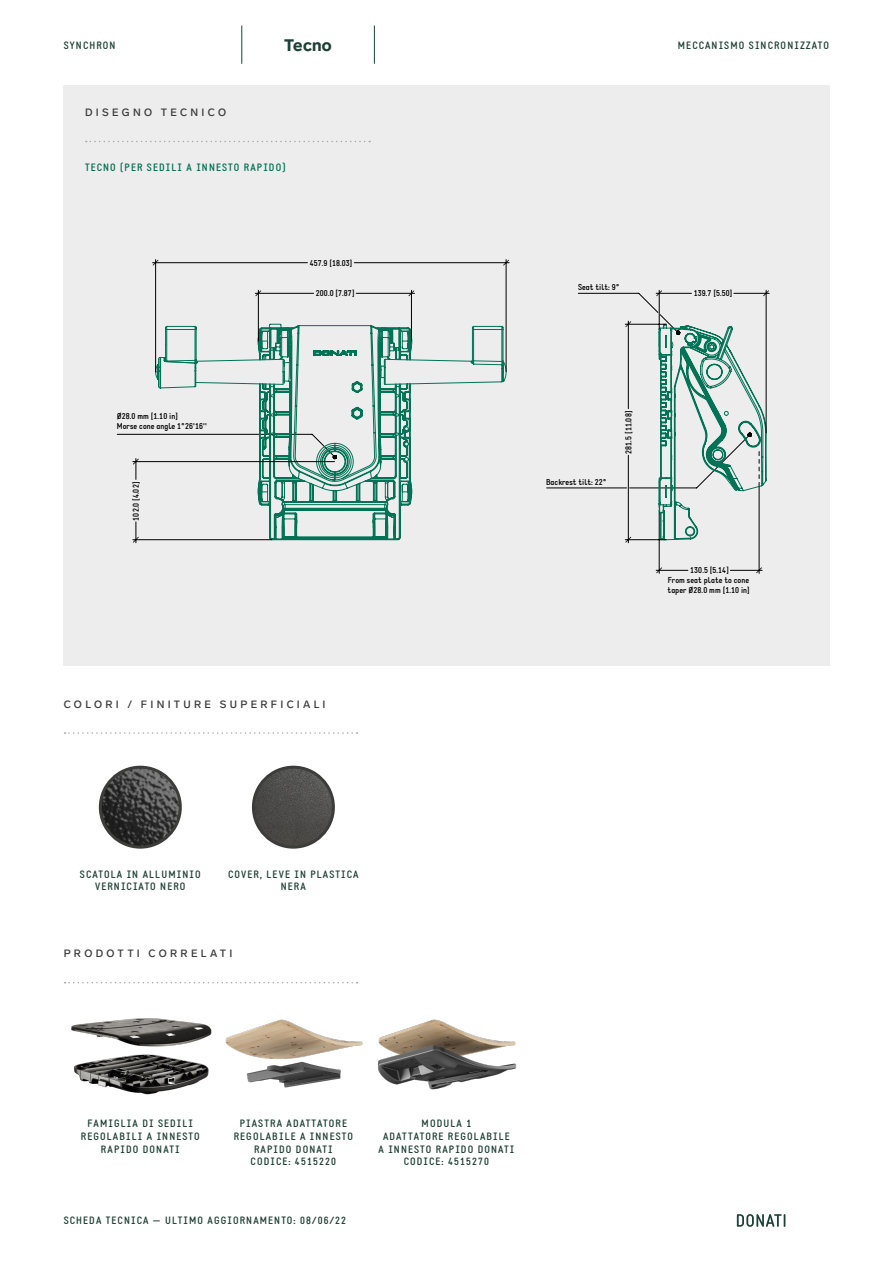
<style>
.page{position:relative;width:893px;height:1263px;background:#fff}
.page>*{position:absolute;margin:0;border:0;box-sizing:border-box;transform-origin:0 0}
.t1{font:900 16.5px "Lab Grotesque";letter-spacing:.015em;color:#1f4036}
.t2{font:700 10.5px/12.6px "Static";letter-spacing:.1em;color:#1f4036;text-align:center}
.t3{font:500 10.5px "Lab Grotesque";letter-spacing:.315em;color:#3c3c3b}
.t4{font:700 10.5px "Static";letter-spacing:.1em;color:#007051}
.t5{font:700 8.55px/9.8px "Static";color:#000}
</style>
<div class="page">
<div style="left:64px;top:85px;width:765px;height:581px;background:#ededed"></div>
<hr style="left:892px;top:0;width:1px;height:85px;background:#1f4036">
<div style="left:117px;top:293px;width:642px;height:195px;background:#ededed"></div>
<div style="left:155px;top:540px;width:351px;height:24px;background:#ededed"></div>
<svg style="left:155px;top:324px;width:611px;height:216px;background:#cedcd9"></svg>
<svg style="left:255px;top:290px;width:6px;height:6px"></svg>
<svg style="left:408px;top:290px;width:6px;height:6px"></svg>
<svg style="left:656px;top:290px;width:6px;height:6px"></svg>
<svg style="left:763px;top:290px;width:6px;height:6px"></svg>
<svg style="left:625px;top:321px;width:6px;height:6px"></svg>
<svg style="left:625px;top:537px;width:6px;height:6px"></svg>
<svg style="left:656px;top:567px;width:6px;height:6px"></svg>
<svg style="left:756px;top:567px;width:6px;height:6px"></svg>
<svg style="left:153px;top:260px;width:6px;height:6px"></svg>
<svg style="left:503px;top:260px;width:6px;height:6px"></svg>
<hr style="left:258px;top:290px;width:1px;height:51px;background:#000">
<hr style="left:411px;top:290px;width:1px;height:51px;background:#000">
<hr style="left:255px;top:293px;width:59px;height:1px;background:#000">
<hr style="left:356px;top:293px;width:58px;height:1px;background:#000">
<hr style="left:133px;top:461px;width:202px;height:1px;background:#000">
<hr style="left:133px;top:539px;width:139px;height:1px;background:#000">
<svg style="left:133px;top:458px;width:6px;height:21px"></svg>
<svg style="left:133px;top:522px;width:6px;height:21px"></svg>
<hr style="left:659px;top:290px;width:1px;height:39px;background:#000">
<hr style="left:766px;top:290px;width:1px;height:142px;background:#000">
<hr style="left:656px;top:293px;width:35px;height:1px;background:#000">
<hr style="left:734px;top:293px;width:35px;height:1px;background:#000">
<hr style="left:625px;top:324px;width:41px;height:1px;background:#000">
<hr style="left:625px;top:539px;width:41px;height:1px;background:#000">
<hr style="left:628px;top:321px;width:1px;height:88px;background:#000">
<hr style="left:628px;top:455px;width:1px;height:88px;background:#000">
<hr style="left:659px;top:513px;width:1px;height:60px;background:#000">
<hr style="left:759px;top:487px;width:1px;height:86px;background:#000">
<hr style="left:656px;top:570px;width:32px;height:1px;background:#000">
<hr style="left:730px;top:570px;width:32px;height:1px;background:#000">
<hr style="left:155px;top:260px;width:1px;height:111px;background:#000">
<hr style="left:506px;top:260px;width:1px;height:111px;background:#000">
<hr style="left:153px;top:262px;width:154px;height:1px;background:#000">
<hr style="left:354px;top:262px;width:155px;height:1px;background:#000">
<img style="left:253px;top:767px;width:80px;height:79px">
<div style="left:252px;top:766px;width:83px;height:83px;border:3px solid #3c3c3b;border-radius:50%"></div>
<img style="left:100px;top:767px;width:80px;height:79px">
<div style="left:99px;top:766px;width:83px;height:83px;border:3px solid #3c3c3b;border-radius:50%"></div>
<img style="left:71px;top:1018px;width:446px;height:77px">
<svg style="left:86px;top:141px;width:284px;height:1px"></svg>
<svg style="left:65px;top:982px;width:292px;height:1px"></svg>
<svg style="left:65px;top:732px;width:292px;height:2px"></svg>
<hr style="left:241px;top:26px;width:1px;height:38px;background:#1f4036">
<hr style="left:374px;top:26px;width:1px;height:38px;background:#1f4036">
<svg style="left:737px;top:1214px;width:48px;height:13px"></svg>
<p class="t2" style="left:64px;top:39px;width:53px">SYNCHRON</p>
<h1 class="t1" style="left:284px;top:35px;width:49px">Tecno</h1>
<p class="t2" style="left:678px;top:39px;width:153px">MECCANISMO SINCRONIZZATO</p>
<p class="t3" style="left:85px;top:106px;width:142px">DISEGNO TECNICO</p>
<p class="t4" style="left:85px;top:161px;width:202px">TECNO (PER SEDILI A INNESTO RAPIDO)</p>
<p class="t5" style="left:310px;top:258px;width:44px">457.9 [18.03]</p>
<p class="t5" style="left:316px;top:289px;width:40px">200.0 [7.87]</p>
<p class="t5" style="left:117px;top:412px;width:92px">Ø28.0 mm [1.10 in]<br>Morse cone angle 1°26'16''</p>
<p class="t5" style="left:131px;top:520px;width:40px;rotate:-90deg">102.0 [4.02]</p>
<p class="t3" style="left:64px;top:698px;width:263px">COLORI / FINITURE SUPERFICIALI</p>
<p class="t5" style="left:578px;top:282px;width:43px">Seat tilt: 9°</p>
<p class="t5" style="left:694px;top:289px;width:40px">139.7 [5.50]</p>
<p class="t5" style="left:546px;top:477px;width:62px">Backrest tilt: 22°</p>
<p class="t5" style="left:624px;top:454px;width:44px;rotate:-90deg">281.5 [11.08]</p>
<p class="t5" style="left:690px;top:566px;width:40px">130.5 [5.14]</p>
<p class="t5" style="left:668px;top:576px;width:84px">From seat plate to cone taper Ø28.0 mm [1.10 in]</p>
<p class="t2" style="left:80px;top:868px;width:122px">SCATOLA IN ALLUMINIO<br>VERNICIATO NERO</p>
<p class="t2" style="left:228px;top:868px;width:132px">COVER, LEVE IN PLASTICA<br>NERA</p>
<p class="t3" style="left:64px;top:947px;width:170px">PRODOTTI CORRELATI</p>
<p class="t2" style="left:81px;top:1118px;width:120px">FAMIGLIA DI SEDILI<br>REGOLABILI A INNESTO<br>RAPIDO DONATI</p>
<p class="t2" style="left:234px;top:1118px;width:121px">PIASTRA ADATTATORE<br>REGOLABILE A INNESTO<br>RAPIDO DONATI<br>CODICE: 4515220</p>
<p class="t2" style="left:64px;top:1215px;width:284px">SCHEDA TECNICA — ULTIMO AGGIORNAMENTO: 08/06/22</p>
<p class="t2" style="left:89px;top:1215px;width:86px">SCHEDA TECNICA</p>
<p class="t2" style="left:378px;top:1118px;width:138px">MODULA 1<br>ADATTATORE REGOLABILE<br>A INNESTO RAPIDO DONATI<br>CODICE: 4515270</p>
</div>
